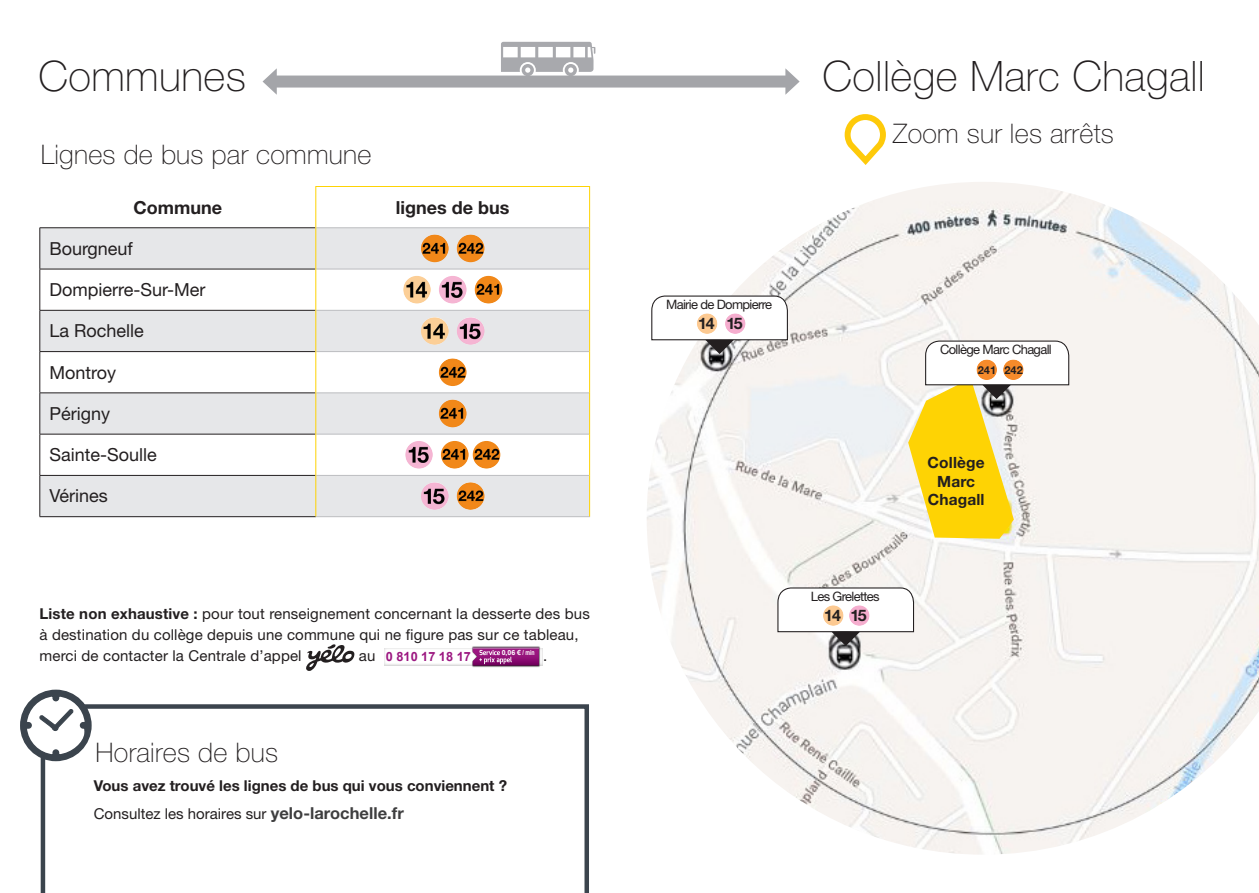
<style>
.page{position:relative;width:1259px;height:893px;background:#fff}
.page>*{position:absolute;margin:0;border:0;box-sizing:border-box;transform-origin:0 0}
.t1{font:100 42px "Helvetica Neue LT Std";letter-spacing:.01em;color:#231f20}
.t2{font:100 27px "Helvetica Neue LT Std";letter-spacing:.01em;color:#231f20}
.t3{font:18px "Helvetica Neue LT Std";color:#231f20}
.t4{font:700 18px "Helvetica Neue LT Std";color:#231f20}
.t5{font:700 15.9px "Helvetica Neue LT Std";letter-spacing:-.075em;color:#231f20}
.t6{font:700 15.45px/18.6px "Helvetica Neue LT Std";letter-spacing:.01em;color:#231f20;text-align:center}
.t7{font:15px/21px "Helvetica Neue LT Std";letter-spacing:.01em;color:#231f20}
.t8{font:700 15px "Helvetica Neue LT Std";color:#231f20}
.t9{font:12.9px "Helvetica Neue LT Std";letter-spacing:-.05em;color:#231f20}
.t10{font:700 12.75px "Arial";color:#9c1881}
.t11{font:700 10.95px "Helvetica Neue LT Std";color:#231f20}
.t12{font:700 7.05px "Arial";color:#fff}
.s1{font-weight:700}
.s2{font-weight:700;font-size:16.5px;color:#3e3e3f}
</style>
<div class="page">
<svg style="left:41px;top:228px;width:548px;height:288px;fill:#e6e7e9"></svg>
<hr style="left:40px;top:228px;width:1px;height:41px;background:#231f20">
<hr style="left:40px;top:269px;width:275px;height:1px;background:#231f20">
<hr style="left:40px;top:269px;width:1px;height:41px;background:#231f20">
<hr style="left:40px;top:310px;width:275px;height:1px;background:#231f20">
<hr style="left:40px;top:311px;width:1px;height:40px;background:#231f20">
<hr style="left:40px;top:351px;width:275px;height:1px;background:#231f20">
<hr style="left:40px;top:352px;width:1px;height:41px;background:#231f20">
<hr style="left:40px;top:393px;width:275px;height:1px;background:#231f20">
<hr style="left:40px;top:393px;width:1px;height:41px;background:#231f20">
<hr style="left:40px;top:434px;width:275px;height:1px;background:#231f20">
<hr style="left:40px;top:434px;width:1px;height:41px;background:#231f20">
<hr style="left:40px;top:475px;width:275px;height:1px;background:#231f20">
<hr style="left:40px;top:476px;width:1px;height:40px;background:#231f20">
<hr style="left:40px;top:516px;width:276px;height:1px;background:#231f20">
<hr style="left:40px;top:227px;width:275px;height:1px;background:#231f20">
<hr style="left:316px;top:228px;width:273px;height:1px;background:#bcbdc0">
<hr style="left:316px;top:269px;width:273px;height:1px;background:#bcbdc0">
<hr style="left:316px;top:310px;width:273px;height:1px;background:#bcbdc0">
<hr style="left:316px;top:351px;width:273px;height:1px;background:#bcbdc0">
<hr style="left:316px;top:393px;width:273px;height:1px;background:#bcbdc0">
<hr style="left:316px;top:434px;width:273px;height:1px;background:#bcbdc0">
<hr style="left:316px;top:475px;width:273px;height:1px;background:#bcbdc0">
<hr style="left:316px;top:516px;width:274px;height:1px;background:#bcbdc0">
<hr style="left:315px;top:186px;width:275px;height:1px;background:#fed304">
<hr style="left:315px;top:187px;width:1px;height:41px;background:#fed304">
<hr style="left:589px;top:187px;width:1px;height:41px;background:#fed304">
<hr style="left:315px;top:228px;width:1px;height:41px;background:#fed304">
<hr style="left:589px;top:228px;width:1px;height:41px;background:#fed304">
<hr style="left:315px;top:269px;width:1px;height:41px;background:#fed304">
<hr style="left:589px;top:269px;width:1px;height:41px;background:#fed304">
<hr style="left:315px;top:310px;width:1px;height:42px;background:#fed304">
<hr style="left:589px;top:310px;width:1px;height:42px;background:#fed304">
<hr style="left:315px;top:352px;width:1px;height:41px;background:#fed304">
<hr style="left:589px;top:352px;width:1px;height:41px;background:#fed304">
<hr style="left:315px;top:393px;width:1px;height:41px;background:#fed304">
<hr style="left:589px;top:393px;width:1px;height:41px;background:#fed304">
<hr style="left:315px;top:434px;width:1px;height:41px;background:#fed304">
<hr style="left:589px;top:434px;width:1px;height:41px;background:#fed304">
<hr style="left:315px;top:475px;width:1px;height:41px;background:#fed304">
<hr style="left:589px;top:475px;width:1px;height:41px;background:#fed304">
<img style="left:421px;top:235px;width:27px;height:27px;border-radius:14px">
<img style="left:457px;top:235px;width:27px;height:27px;border-radius:14px">
<img style="left:403px;top:276px;width:28px;height:27px;border-radius:14px">
<img style="left:439px;top:276px;width:27px;height:27px;border-radius:14px">
<img style="left:475px;top:276px;width:27px;height:27px;border-radius:14px">
<img style="left:421px;top:317px;width:27px;height:28px;border-radius:14px">
<img style="left:457px;top:317px;width:27px;height:28px;border-radius:14px">
<img style="left:439px;top:358px;width:27px;height:28px;border-radius:14px">
<img style="left:439px;top:400px;width:27px;height:27px;border-radius:14px">
<img style="left:405px;top:441px;width:28px;height:28px;border-radius:14px">
<img style="left:441px;top:441px;width:27px;height:28px;border-radius:14px">
<img style="left:473px;top:441px;width:27px;height:28px;border-radius:14px">
<img style="left:421px;top:482px;width:27px;height:28px;border-radius:14px">
<img style="left:457px;top:482px;width:27px;height:28px;border-radius:14px">
<img style="left:647px;top:182px;width:612px;height:673px">
<svg style="left:777px;top:587px;width:137px;height:59px"></svg>
<div style="left:823px;top:605px;width:20px;height:21px;background:#fcc991;border-radius:50%"></div>
<svg style="left:651px;top:295px;width:137px;height:59px"></svg>
<div style="left:697px;top:313px;width:20px;height:21px;background:#fcc991;border-radius:50%"></div>
<svg style="left:501px;top:42px;width:94px;height:34px"></svg>
<div style="left:271px;top:76px;width:519px;height:12px;background:#a4a5a9"></div>
<svg style="left:785px;top:68px;width:14px;height:27px"></svg>
<svg style="left:262px;top:68px;width:15px;height:27px"></svg>
<svg style="left:41px;top:704px;width:548px;height:189px"></svg>
<svg style="left:844px;top:114px;width:42px;height:51px"></svg>
<svg style="left:20px;top:689px;width:72px;height:73px"></svg>
<svg style="left:306px;top:644px;width:49px;height:27px"></svg>
<img style="left:471px;top:646px;width:69px;height:21px">
<svg style="left:473px;top:647px;width:66px;height:18px"></svg>
<svg style="left:908px;top:340px;width:161px;height:199px"></svg>
<div style="left:976px;top:360px;width:21px;height:20px;background:#f68b2b;border-radius:50%"></div>
<div style="left:1003px;top:360px;width:20px;height:20px;background:#f68b2b;border-radius:50%"></div>
<div style="left:849px;top:605px;width:20px;height:21px;background:#f5adce;border-radius:50%"></div>
<div style="left:725px;top:313px;width:20px;height:21px;background:#f5adce;border-radius:50%"></div>
<p class="t1" style="left:38px;top:52px;width:209px">Communes</p>
<p class="t1" style="left:822px;top:52px;width:384px">Collège Marc Chagall</p>
<p class="t2" style="left:893px;top:118px;width:222px">Zoom sur les arrêts</p>
<p class="t2" style="left:41px;top:139px;width:332px">Lignes de bus par commune</p>
<p class="t4" style="left:133px;top:196px;width:90px">Commune</p>
<p class="t4" style="left:396px;top:196px;width:115px">lignes de bus</p>
<p class="t3" style="left:49px;top:238px;width:85px">Bourgneuf</p>
<p class="t3" style="left:49px;top:279px;width:158px">Dompierre-Sur-Mer</p>
<p class="t3" style="left:49px;top:320px;width:96px">La Rochelle</p>
<p class="t3" style="left:49px;top:361px;width:68px">Montroy</p>
<p class="t3" style="left:49px;top:403px;width:62px">Périgny</p>
<p class="t3" style="left:49px;top:444px;width:109px">Sainte-Soulle</p>
<p class="t3" style="left:49px;top:485px;width:60px">Vérines</p>
<p class="t7" style="left:40px;top:603px;width:552px"><span class="s1">Liste non exhaustive :</span> pour tout renseignement concernant la desserte des bus à destination du collège depuis une commune qui ne figure pas sur ce tableau, merci de contacter la Centrale d’appel</p>
<p class="t7" style="left:359px;top:645px;width:18px">au</p>
<p class="t12" style="left:502px;top:648px;width:35px">0,06 € / min</p>
<p class="t10" style="left:386px;top:648px;width:86px">0 810 17 18 17</p>
<p class="t7" style="left:543px;top:645px;width:6px">.</p>
<p class="t2" style="left:96px;top:737px;width:184px">Horaires de bus</p>
<p class="t8" style="left:94px;top:776px;width:415px">Vous avez trouvé les lignes de bus qui vous conviennent ?</p>
<p class="t7" style="left:94px;top:803px;width:312px">Consultez les horaires sur <span class="s2">yelo-larochelle.fr</span></p>
<p class="t9" style="left:666px;top:297px;width:107px">Mairie de Dompierre</p>
<p class="t5" style="left:698px;top:314px;width:18px">14</p>
<p class="t5" style="left:726px;top:314px;width:18px">15</p>
<p class="t9" style="left:811px;top:589px;width:70px">Les Grelettes</p>
<p class="t5" style="left:824px;top:606px;width:18px">14</p>
<p class="t5" style="left:850px;top:606px;width:18px">15</p>
<p class="t9" style="left:940px;top:342px;width:113px">Collège Marc Chagall</p>
<p class="t11" style="left:978px;top:363px;width:20px">241</p>
<p class="t11" style="left:1004px;top:363px;width:20px">242</p>
<p class="t6" style="left:927px;top:453px;width:59px">Collège<br>Marc<br>Chagall</p>
</div>
